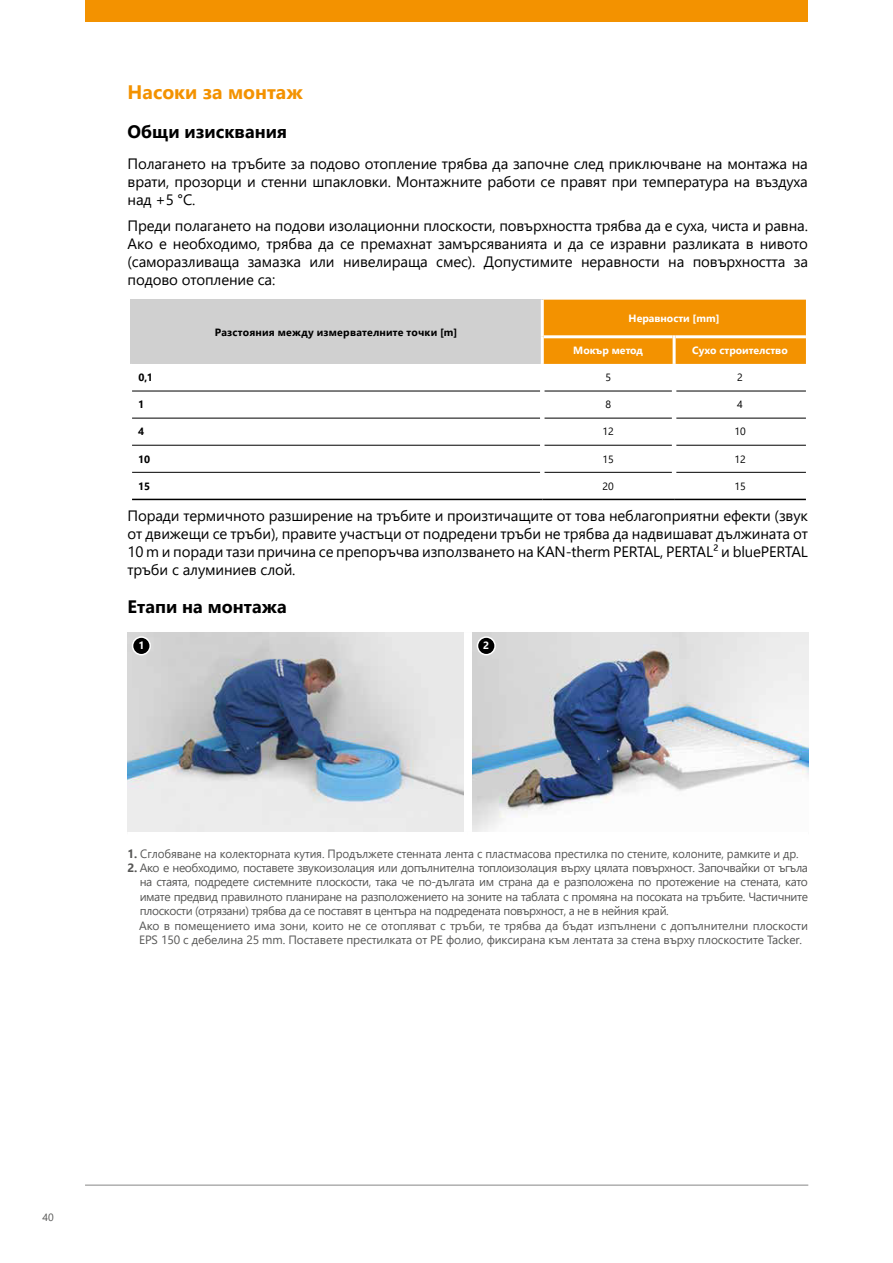
<style>
.page{position:relative;width:893px;height:1263px;background:#fff}
.page>*{position:absolute;margin:0;border:0;box-sizing:border-box;transform-origin:0 0}
.t1{font:700 19.5px "Segoe UI";color:#f39200}
.t2{font:700 18px "Segoe UI";color:#000}
.t3{font:15px/18px "Segoe UI";letter-spacing:-.01em;color:#000;text-align:justify}
.t4{font:12px/14.4px "Segoe UI";letter-spacing:-.035em;color:#575756}
.t5{font:12px "Segoe UI";letter-spacing:-.01em;color:#575756}
.t6{font:700 10.5px "Segoe UI";letter-spacing:.02em;color:#000}
.t7{font:700 10.5px "Segoe UI";color:#fff}
.t8{font:10.5px "Segoe UI";color:#000}
.t9{font:10.5px "Segoe UI";color:#575756}
.s1{font-weight:700}
</style>
<div class="page">
<div style="left:85px;top:0;width:723px;height:21px;background:#f39200"></div>
<hr style="left:85px;top:1185px;width:723px;height:1px;background:#878786">
<div style="left:130px;top:300px;width:412px;height:64px;background:#d0d0d0"></div>
<div style="left:544px;top:300px;width:262px;height:64px;background:#f39200"></div>
<svg style="left:132px;top:498px;width:674px;height:1px"></svg>
<hr style="left:132px;top:391px;width:408px;height:1px;background:#000">
<hr style="left:544px;top:391px;width:128px;height:1px;background:#000">
<hr style="left:676px;top:391px;width:130px;height:1px;background:#000">
<hr style="left:132px;top:418px;width:408px;height:1px;background:#000">
<hr style="left:544px;top:418px;width:128px;height:1px;background:#000">
<hr style="left:676px;top:418px;width:130px;height:1px;background:#000">
<hr style="left:132px;top:445px;width:408px;height:1px;background:#000">
<hr style="left:544px;top:445px;width:128px;height:1px;background:#000">
<hr style="left:676px;top:445px;width:130px;height:1px;background:#000">
<hr style="left:544px;top:472px;width:128px;height:1px;background:#000">
<hr style="left:676px;top:472px;width:130px;height:1px;background:#000">
<hr style="left:542px;top:499px;width:132px;height:1px;background:#000">
<hr style="left:674px;top:499px;width:132px;height:1px;background:#000">
<hr style="left:132px;top:472px;width:408px;height:1px;background:#000">
<hr style="left:132px;top:499px;width:410px;height:1px;background:#000">
<hr style="left:544px;top:335px;width:129px;height:3px;background:#fff">
<hr style="left:676px;top:335px;width:130px;height:3px;background:#fff">
<hr style="left:673px;top:335px;width:3px;height:29px;background:#fff">
<hr style="left:541px;top:300px;width:3px;height:37px;background:#fff">
<hr style="left:541px;top:337px;width:3px;height:27px;background:#fff">
<img style="left:128px;top:632px;width:335px;height:200px">
<div style="left:133px;top:637px;width:17px;height:18px;background:#000;border-radius:50%"></div>
<div style="left:132px;top:636px;width:19px;height:19px;border:2px solid #fff;border-radius:50%"></div>
<img style="left:472px;top:632px;width:336px;height:200px">
<div style="left:477px;top:637px;width:18px;height:18px;background:#000;border-radius:50%"></div>
<div style="left:477px;top:636px;width:19px;height:19px;border:2px solid #fff;border-radius:50%"></div>
<h1 class="t1" style="left:128px;top:74px;width:177px">Насоки за монтаж</h1>
<p class="t2" style="left:128px;top:114px;width:161px">Общи изисквания</p>
<p class="t3" style="left:128px;top:153px;width:682px">Полагането на тръбите за подово отопление трябва да започне след приключване на монтажа на врати, прозорци и стенни шпакловки. Монтажните работи се правят при температура на въздуха над +5 °C.</p>
<p class="t3" style="left:128px;top:215px;width:682px">Преди полагането на подови изолационни плоскости, повърхността трябва да е суха, чиста и равна.<br>Ако е необходимо, трябва да се премахнат замърсяванията и да се изравни разликата в нивото (саморазливаща замазка или нивелираща смес). Допустимите неравности на повърхността за подово отопление са:</p>
<p class="t6" style="left:215px;top:322px;width:244px">Разстояния между измервателните точки [m]</p>
<p class="t7" style="left:629px;top:308px;width:92px">Неравности [mm]</p>
<p class="t7" style="left:573px;top:341px;width:71px">Мокър метод</p>
<p class="t7" style="left:692px;top:341px;width:97px">Сухо строителство</p>
<p class="t6" style="left:138px;top:368px;width:16px">0,1</p>
<p class="t8" style="left:605px;top:374px;width:7px">5</p>
<p class="t8" style="left:737px;top:374px;width:7px">2</p>
<p class="t6" style="left:138px;top:401px;width:8px">1</p>
<p class="t8" style="left:605px;top:401px;width:7px">8</p>
<p class="t8" style="left:737px;top:401px;width:7px">4</p>
<p class="t6" style="left:138px;top:422px;width:8px">4</p>
<p class="t8" style="left:602px;top:428px;width:13px">12</p>
<p class="t8" style="left:734px;top:428px;width:13px">10</p>
<p class="t6" style="left:138px;top:455px;width:13px">10</p>
<p class="t8" style="left:602px;top:455px;width:13px">15</p>
<p class="t8" style="left:734px;top:455px;width:13px">12</p>
<p class="t6" style="left:138px;top:476px;width:13px">15</p>
<p class="t8" style="left:602px;top:482px;width:13px">20</p>
<p class="t8" style="left:734px;top:482px;width:13px">15</p>
<p class="t3" style="left:128px;top:505px;width:682px">Поради термичното разширение на тръбите и произтичащите от това неблагоприятни ефекти (звук от движещи се тръби), правите участъци от подредени тръби не трябва да надвишават дължината от 10 m и поради тази причина се препоръчва използването на KAN-therm PERTAL, PERTAL² и bluePERTAL тръби с алуминиев слой.</p>
<p class="t2" style="left:128px;top:590px;width:161px">Етапи на монтажа</p>
<p class="t7" style="left:138px;top:641px;width:8px">1</p>
<p class="t7" style="left:483px;top:641px;width:8px">2</p>
<p class="t5" style="left:128px;top:842px;width:673px"><span class="s1">1.</span> Сглобяване на колекторната кутия. Продължете стенната лента с пластмасова престилка по стените, колоните, рамките и др.</p>
<p class="t4" style="left:139px;top:859px;width:670px;text-indent:-11px"><span class="s1">2.</span> Ако е необходимо, поставете звукоизолация или допълнителна топлоизолация върху цялата повърхност. Започвайки от ъгъла на стаята, подредете системните плоскости, така че по-дългата им страна да е разположена по протежение на стената, като имате предвид правилното планиране на разположението на зоните на таблата с промяна на посоката на тръбите. Частичните плоскости (отрязани) трябва да се поставят в центъра на подредената повърхност, а не в нейния край.<br>Ако в помещението има зони, които не се отопляват с тръби, те трябва да бъдат изпълнени с допълнителни плоскости EPS 150 с дебелина 25 mm. Поставете престилката от PE фолио, фиксирана към лентата за стена върху плоскостите Tacker.</p>
<p class="t9" style="left:43px;top:1213px;width:13px">40</p>
</div>
